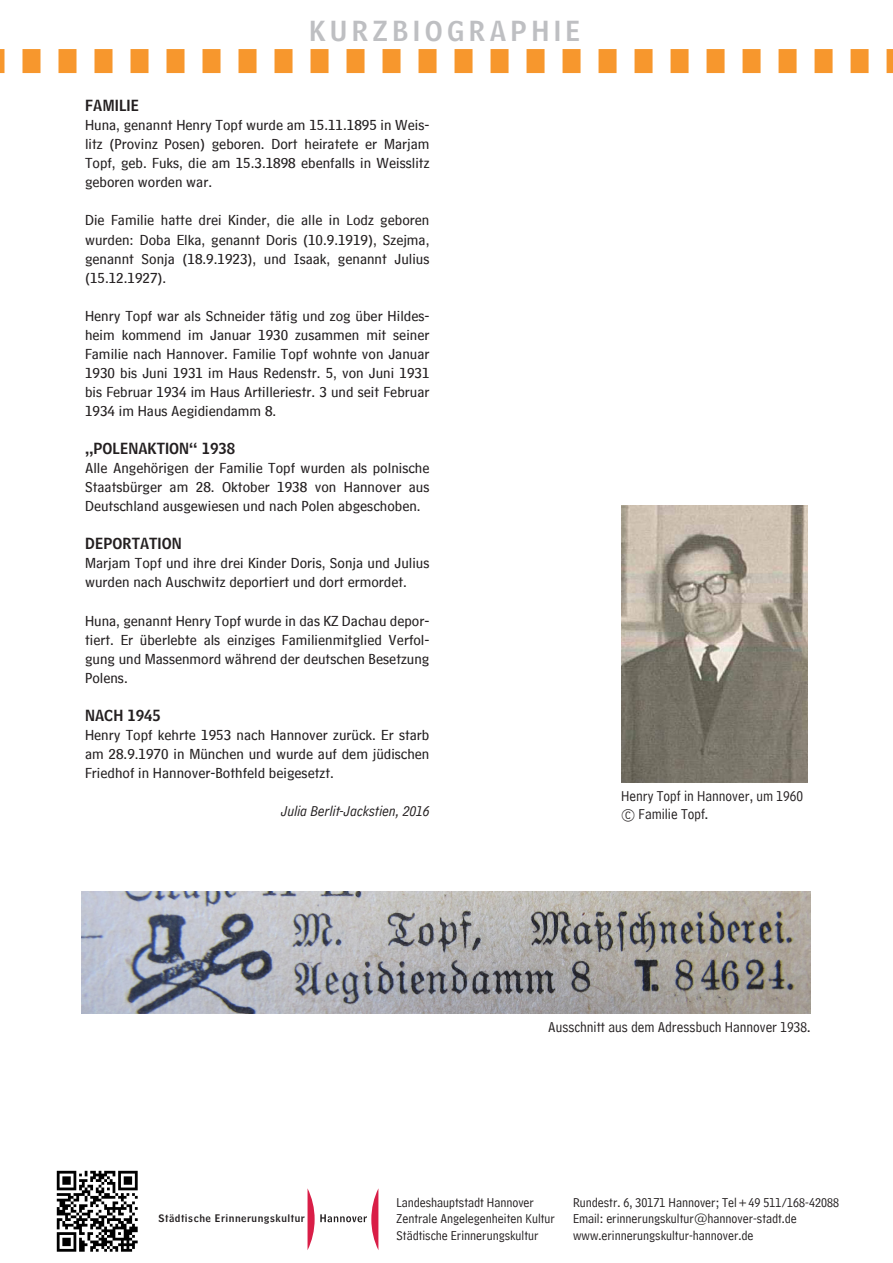
<style>
.page{position:relative;width:893px;height:1263px;background:#fff}
.page>*{position:absolute;margin:0;border:0;box-sizing:border-box;transform-origin:0 0}
.t1{font:27px "HM Headline";letter-spacing:.16em;color:#bebfc2}
.t2{font:15px/19px "HM Text";color:#231f20;text-align:justify}
.t3{font:15px/18px "HM Comment";color:#231f20}
.t4{font:15px "HM Headline";color:#231f20}
.t5{font:italic 15px "HM Comment";color:#231f20}
.t6{font:13.5px/16.2px "HM Comment";color:#231f20}
.t7{font:10.2px "HM Headline";letter-spacing:.05em;color:#231f20}
</style>
<div class="page">
<svg style="left:56px;top:1170px;width:82px;height:82px"></svg>
<svg style="left:57px;top:1171px;width:81px;height:81px"></svg>
<svg style="left:0;top:49px;width:893px;height:24px"></svg>
<img style="left:621px;top:505px;width:187px;height:277px">
<img style="left:81px;top:891px;width:729px;height:122px">
<svg style="left:308px;top:1189px;width:70px;height:60px"></svg>
<h1 class="t1" style="left:309px;top:7px;width:239px">KURZBIOGRA PHIE</h1>
<p class="t4" style="left:85px;top:93px;width:55px">FAMILIE</p>
<p class="t2" style="left:85px;top:113px;width:346px">Huna, genannt Henry Topf wurde am 15.11.1895 in Weis&shy;litz (Provinz Posen) geboren. Dort heiratete er Marjam Topf, geb. Fuks, die am 15.3.1898 ebenfalls in Weisslitz geboren worden war.</p>
<p class="t2" style="left:85px;top:208px;width:346px">Die Familie hatte drei Kinder, die alle in Lodz geboren wurden: Doba Elka, genannt Doris (10.9.1919), Szejma, genannt Sonja (18.9.1923), und Isaak, genannt Julius (15.12.1927).</p>
<p class="t2" style="left:85px;top:304px;width:346px">Henry Topf war als Schneider tätig und zog über Hildes&shy;heim kommend im Januar 1930 zusammen mit seiner Familie nach Hannover. Familie Topf wohnte von Januar 1930 bis Juni 1931 im Haus Redenstr. 5, von Juni 1931 bis Februar 1934 im Haus Artilleriestr. 3 und seit Februar 1934 im Haus Aegidiendamm 8.</p>
<p class="t4" style="left:85px;top:436px;width:152px">„POLENAKTION“ 1938</p>
<p class="t2" style="left:85px;top:456px;width:346px">Alle Angehörigen der Familie Topf wurden als polnische Staatsbürger am 28. Oktober 1938 von Hannover aus Deutschland ausgewiesen und nach Polen abgeschoben.</p>
<p class="t4" style="left:85px;top:531px;width:98px">DEPORTATION</p>
<p class="t2" style="left:85px;top:551px;width:346px">Marjam Topf und ihre drei Kinder Doris, Sonja und Julius wurden nach Auschwitz deportiert und dort ermordet.</p>
<p class="t2" style="left:85px;top:609px;width:346px">Huna, genannt Henry Topf wurde in das KZ Dachau depor&shy;tiert. Er überlebte als einziges Familienmitglied Verfol&shy;gung und Massenmord während der deutschen Besetzung Polens.</p>
<p class="t4" style="left:85px;top:702px;width:77px">NACH 1945</p>
<p class="t2" style="left:85px;top:723px;width:346px">Henry Topf kehrte 1953 nach Hannover zurück. Er starb am 28.9.1970 in München und wurde auf dem jüdischen Friedhof in Hannover-Bothfeld beigesetzt.</p>
<p class="t5" style="left:281px;top:802px;width:150px">Julia Berlit-Jackstien, 2016</p>
<p class="t3" style="left:621px;top:784px;width:183px">Henry Topf in Hannover, um 1960 © Familie Topf.</p>
<p class="t7" style="left:159px;top:1209px;width:148px">STÄDTISCHE ERINNERUNGSKULTUR</p>
<p class="t3" style="left:548px;top:1015px;width:264px">Ausschnitt aus dem Adressbuch Hannover 1938.</p>
<p class="t6" style="left:397px;top:1192px;width:160px">Landeshauptstadt Hannover<br>Zentrale Angelegenheiten Kultur<br>Städtische Erinnerungskultur</p>
<p class="t6" style="left:573px;top:1192px;width:267px">Rundestr. 6, 30171 Hannover; Tel+49 511/168-42088<br>Email: erinnerungskultur@hannover-stadt.de www.erinnerungskultur-hannover.de</p>
</div>
